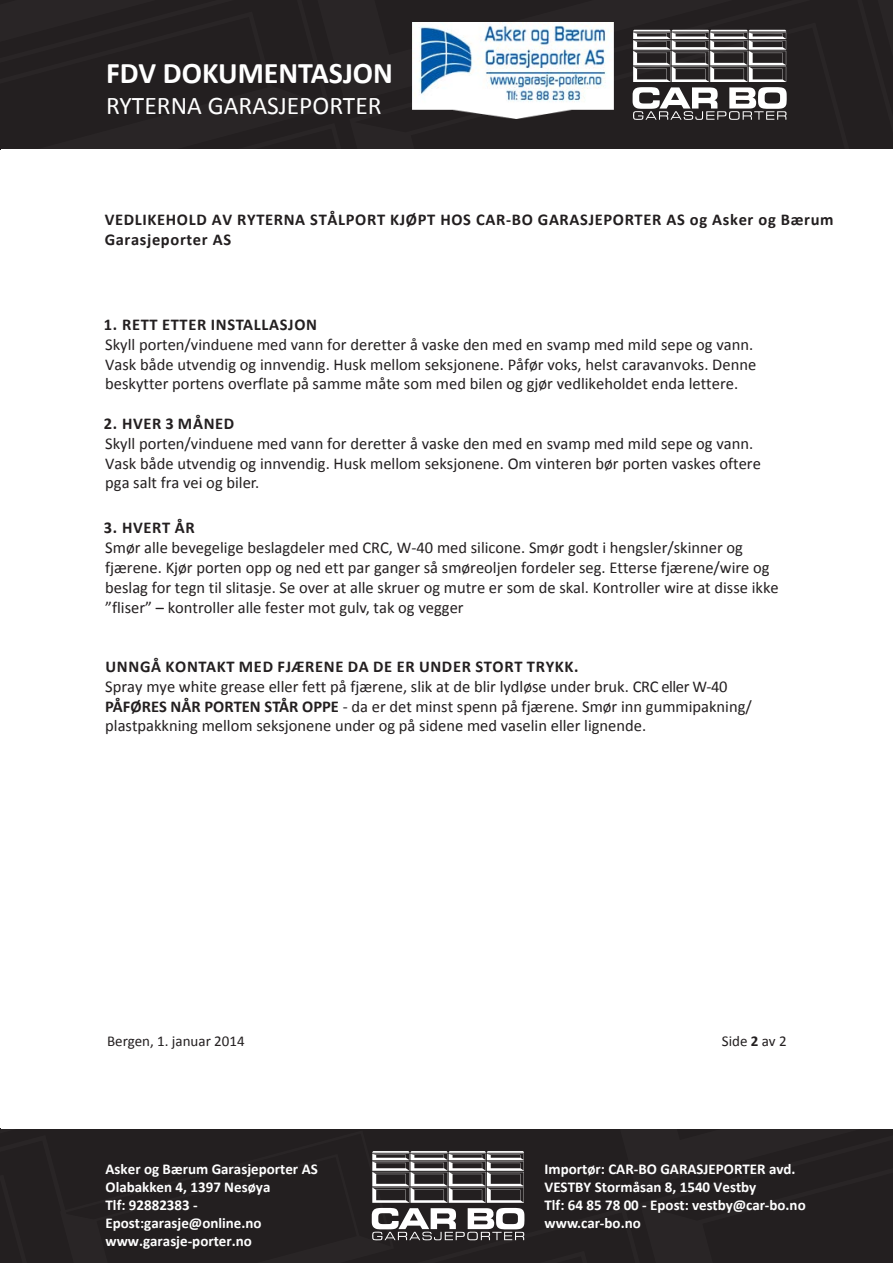
<style>
.page{position:relative;width:893px;height:1263px;background:#fff}
.page>*{position:absolute;margin:0;border:0;box-sizing:border-box;transform-origin:0 0}
.t1{font:700 30px "Calibri";color:#fff}
.t2{font:25.5px "Calibri";color:#fff}
.t3{font:16.5px/19.8px "Calibri";color:#231f20}
.t4{font:700 16.5px/19.8px "Calibri";letter-spacing:.04em;color:#221e1f}
.t5{font:700 15px/18px "Calibri";color:#fff}
.t6{font:15px "Calibri";color:#231f20}
.s1{font-weight:700}
</style>
<div class="page">
<div style="left:349px;top:0;width:523px;height:149px;background:#231f20"></div>
<div style="left:872px;top:0;width:21px;height:149px;background:#231f20"></div>
<div style="left:330px;top:0;width:523px;height:104px;background:#231f20"></div>
<div style="left:0;top:0;width:330px;height:150px;background:#231f20"></div>
<div style="left:0;top:0;width:292px;height:100px;background:#231f20"></div>
<div style="left:681px;top:1189px;width:212px;height:74px;background:#231f20"></div>
<div style="left:681px;top:1129px;width:212px;height:60px;background:#231f20"></div>
<div style="left:1px;top:149px;width:892px;height:979px;background:#fff"></div>
<svg style="left:633px;top:30px;width:154px;height:90px"></svg>
<svg style="left:0;top:1128px;width:681px;height:135px;background:#312d2e"></svg>
<img style="left:412px;top:23px;width:201px;height:96px">
<p class="t1" style="left:106px;top:54px;width:288px">FDV DOKUMENTASJON</p>
<p class="t2" style="left:106px;top:89px;width:277px">RYTERNA GARASJEPORTER</p>
<p class="t4" style="left:105px;top:210px;width:730px">VEDLIKEHOLD AV RYTERNA STÅLPORT KJØPT HOS CAR-BO GARASJEPORTER AS og Asker og Bærum<br>Garasjeporter AS</p>
<p class="t3" style="left:104px;top:315px;width:654px"><span class="s1">1. RETT ETTER INSTALLASJON<br></span>Skyll porten/vinduene med vann for deretter å vaske den med en svamp med mild sepe og vann.<br>Vask både utvendig og innvendig. Husk mellom seksjonene. Påfør voks, helst caravanvoks. Denne beskytter portens overflate på samme måte som med bilen og gjør vedlikeholdet enda lettere.</p>
<p class="t3" style="left:104px;top:414px;width:658px"><span class="s1">2. HVER 3 MÅNED<br></span>Skyll porten/vinduene med vann for deretter å vaske den med en svamp med mild sepe og vann.<br>Vask både utvendig og innvendig. Husk mellom seksjonene. Om vinteren bør porten vaskes oftere pga salt fra vei og biler.</p>
<p class="t3" style="left:104px;top:518px;width:676px"><span class="s1">3. HVERT ÅR<br></span>Smør alle bevegelige beslagdeler med CRC, W-40 med silicone. Smør godt i hengsler/skinner og fjærene. Kjør porten opp og ned ett par ganger så smøreoljen fordeler seg. Etterse fjærene/wire og beslag for tegn til slitasje. Se over at alle skruer og mutre er som de skal. Kontroller wire at disse ikke ”fliser” – kontroller alle fester mot gulv, tak og vegger</p>
<p class="t3" style="left:105px;top:657px;width:648px"><span class="s1">UNNGÅ KONTAKT MED FJÆRENE DA DE ER UNDER STORT TRYKK.<br></span>Spray mye white grease eller fett på fjærene, slik at de blir lydløse under bruk. CRC eller W-40<br><span class="s1">PÅFØRES NÅR PORTEN STÅR OPPE</span> - da er det minst spenn på fjærene. Smør inn gummipakning/ plastpakkning mellom seksjonene under og på sidene med vaselin eller lignende.</p>
<p class="t6" style="left:107px;top:1032px;width:139px">Bergen, 1. januar 2014</p>
<p class="t5" style="left:106px;top:1160px;width:214px">Asker og Bærum Garasjeporter AS<br>Olabakken 4, 1397 Nesøya<br>Tlf: 92882383 -<br>Epost:garasje@online.no www.garasje-porter.no</p>
<p class="t6" style="left:722px;top:1032px;width:66px">Side <span class="s1">2</span> av 2</p>
<p class="t5" style="left:544px;top:1160px;width:263px">Importør: CAR-BO GARASJEPORTER avd.<br>VESTBY Stormåsan 8, 1540 Vestby<br>Tlf: 64 85 78 00 - Epost: vestby@car-bo.no www.car-bo.no</p>
</div>
